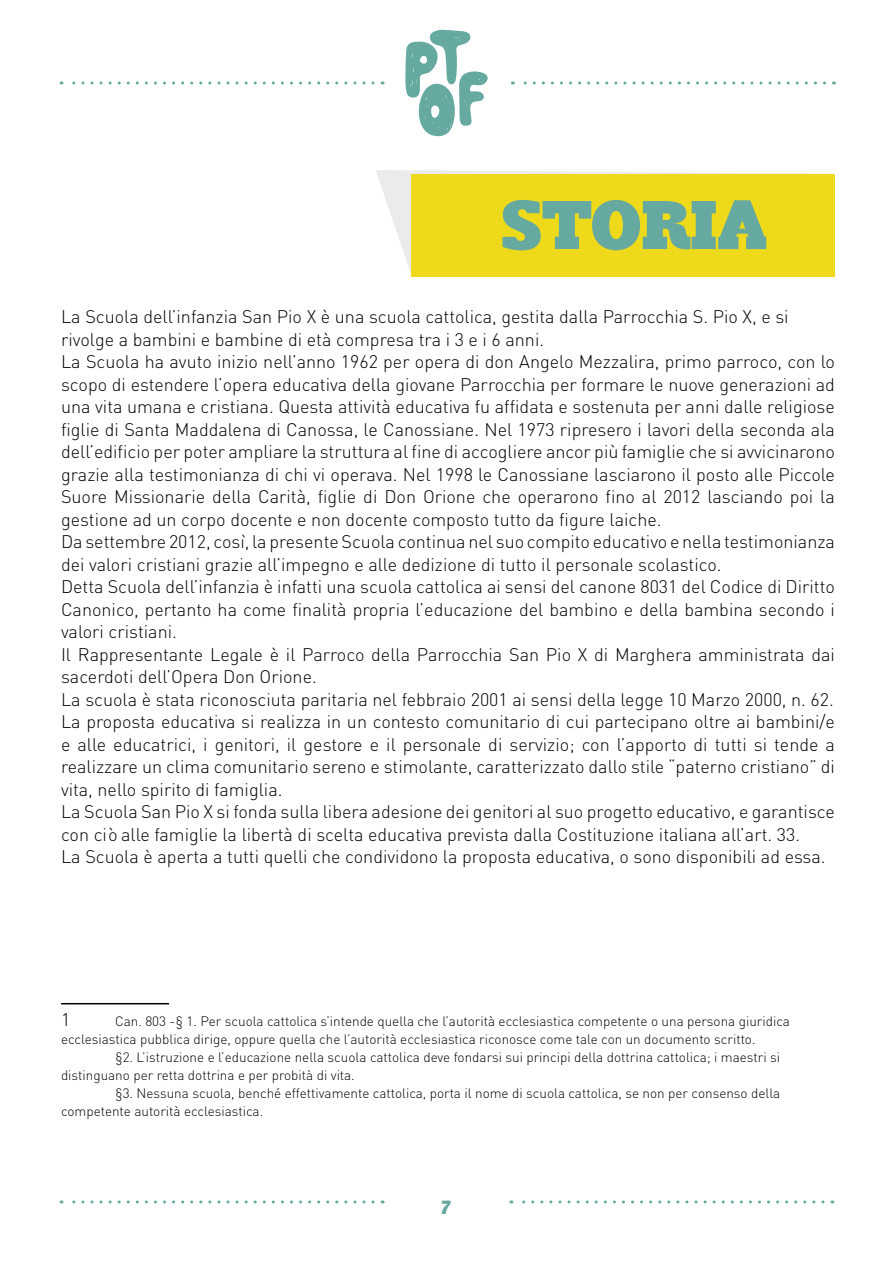
<style>
.page{position:relative;width:893px;height:1263px;background:#fff}
.page>*{position:absolute;margin:0;border:0;box-sizing:border-box;transform-origin:0 0}
.t1{font:75px "Romeral";color:#65a9a0}
.t2{font:19.5px "Romeral";color:#65a9a0}
.t3{font:300 18px/22.5px "DIN";color:#000}
.t4{font:300 13.5px "DIN";color:#000}
</style>
<div class="page">
<svg style="left:405px;top:30px;width:83px;height:107px"></svg>
<svg style="left:61px;top:81px;width:312px;height:3px"></svg>
<svg style="left:512px;top:81px;width:312px;height:3px"></svg>
<svg style="left:61px;top:1200px;width:312px;height:3px"></svg>
<svg style="left:511px;top:1200px;width:312px;height:3px"></svg>
<svg style="left:376px;top:170px;width:446px;height:107px;fill:#f3f3f3"></svg>
<div style="left:412px;top:174px;width:423px;height:103px;background:#eeda1b"></div>
<hr style="left:61px;top:1003px;width:108px;height:1px;background:#000">
<h1 class="t1" style="left:501px;top:180px;width:268px">STORIA</h1>
<p class="t3" style="left:61px;top:305px;width:775px">La Scuola dell’infanzia San Pio X è una scuola cattolica, gestita dalla Parrocchia S. Pio X, e si rivolge a bambini e bambine di età compresa tra i 3 e i 6 anni.<br>La Scuola ha avuto inizio nell’anno 1962 per opera di don Angelo Mezzalira, primo parroco, con lo scopo di estendere l’opera educativa della giovane Parrocchia per formare le nuove generazioni ad una vita umana e cristiana. Questa attività educativa fu affidata e sostenuta per anni dalle religiose figlie di Santa Maddalena di Canossa, le Canossiane. Nel 1973 ripresero i lavori della seconda ala dell’edificio per poter ampliare la struttura al fine di accogliere ancor più famiglie che si avvicinarono grazie alla testimonianza di chi vi operava. Nel 1998 le Canossiane lasciarono il posto alle Piccole Suore Missionarie della Carità, figlie di Don Orione che operarono fino al 2012 lasciando poi la gestione ad un corpo docente e non docente composto tutto da figure laiche.<br>Da settembre 2012, così, la presente Scuola continua nel suo compito educativo e nella testimonianza dei valori cristiani grazie all’impegno e alle dedizione di tutto il personale scolastico.<br>Detta Scuola dell’infanzia è infatti una scuola cattolica ai sensi del canone 8031 del Codice di Diritto Canonico, pertanto ha come finalità propria l’educazione del bambino e della bambina secondo i valori cristiani.<br>Il Rappresentante Legale è il Parroco della Parrocchia San Pio X di Marghera amministrata dai sacerdoti dell’Opera Don Orione.<br>La scuola è stata riconosciuta paritaria nel febbraio 2001 ai sensi della legge 10 Marzo 2000, n. 62.<br>La proposta educativa si realizza in un contesto comunitario di cui partecipano oltre ai bambini/e e alle educatrici, i genitori, il gestore e il personale di servizio; con l’apporto di tutti si tende a realizzare un clima comunitario sereno e stimolante, caratterizzato dallo stile “paterno cristiano” di vita, nello spirito di famiglia.<br>La Scuola San Pio X si fonda sulla libera adesione dei genitori al suo progetto educativo, e garantisce con ciò alle famiglie la libertà di scelta educativa prevista dalla Costituzione italiana all’art. 33.<br>La Scuola è aperta a tutti quelli che condividono la proposta educativa, o sono disponibili ad essa.</p>
<p class="t3" style="left:61px;top:1008px;width:11px">1</p>
<p class="t4" style="left:115px;top:1013px;width:676px">Can. 803 -§ 1. Per scuola cattolica s’intende quella che l’autorità ecclesiastica competente o una persona giuridica</p>
<p class="t4" style="left:61px;top:1031px;width:696px">ecclesiastica pubblica dirige, oppure quella che l’autorità ecclesiastica riconosce come tale con un documento scritto.</p>
<p class="t4" style="left:115px;top:1049px;width:666px">§2. L’istruzione e l’educazione nella scuola cattolica deve fondarsi sui principi della dottrina cattolica; i maestri si</p>
<p class="t4" style="left:61px;top:1067px;width:295px">distinguano per retta dottrina e per probità di vita.</p>
<p class="t4" style="left:115px;top:1085px;width:667px">§3. Nessuna scuola, benché effettivamente cattolica, porta il nome di scuola cattolica, se non per consenso della</p>
<p class="t4" style="left:61px;top:1103px;width:204px">competente autorità ecclesiastica.</p>
<p class="t2" style="left:442px;top:1193px;width:11px">7</p>
</div>
